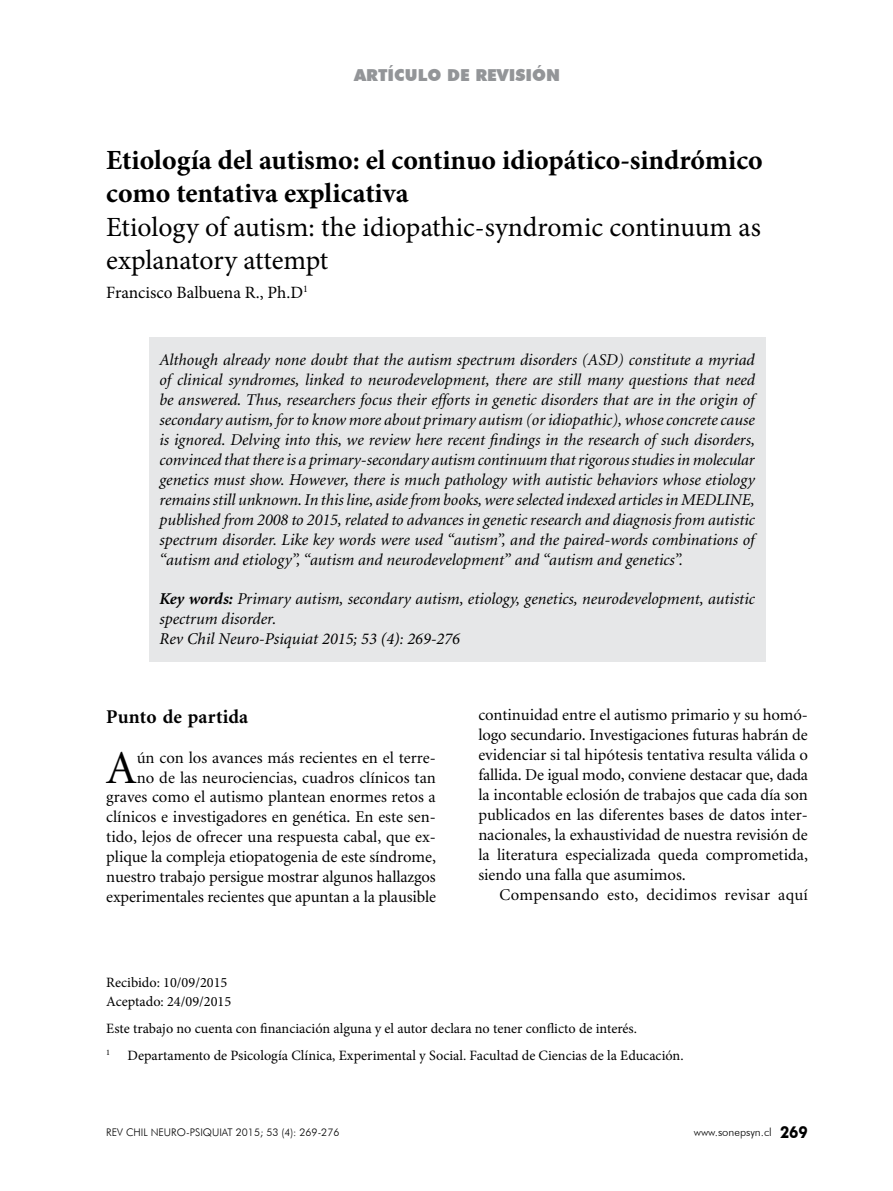
<style>
.page{position:relative;width:893px;height:1191px;background:#fff}
.page>*{position:absolute;margin:0;border:0;box-sizing:border-box;transform-origin:0 0}
.t1{font:47.25px "Minion";color:#000}
.t2{font:700 27.75px/33.3px "Minion Pro";color:#000}
.t3{font:27.75px/33.3px "Minion Pro";color:#000}
.t4{font:700 19.5px "Minion";letter-spacing:.005em;color:#000}
.t5{font:17.25px "Minion Pro";color:#000}
.t6{font:italic 16.5px/20px "Minion";color:#000;text-align:justify}
.t7{font:16.5px/20px "Minion";color:#000;text-align:right}
.t8{font:italic 16.5px "Minion Pro";color:#000}
.t9{font:900 16.5px "Futura BT";color:#939598}
.t10{font:14.25px/18px "Minion Pro";color:#000}
.t11{font:300 11.25px "Futura BT";color:#000}
.t12{font:300 10.5px "Futura BT";color:#000}
.s1{font-weight:700}
.s2{font-weight:700;font-size:16.5px}
</style>
<div class="page">
<div style="left:149px;top:337px;width:616px;height:324px;background:#e6e7e8"></div>
<p class="t9" style="left:354px;top:65px;width:207px">ARTÍCULO DE REVISIÓN</p>
<h2 class="t2" style="left:106px;top:143px;width:658px">Etiología del autismo: el continuo idiopático-sindrómico como tentativa explicativa</h2>
<h2 class="t3" style="left:106px;top:210px;width:656px">Etiology of autism: the idiopathic-syndromic continuum as explanatory attempt</h2>
<p class="t5" style="left:106px;top:281px;width:203px">Francisco Balbuena R., Ph.D<sup>1</sup></p>
<p class="t6" style="left:159px;top:350px;width:597px">Although already none doubt that the autism spectrum disorders (ASD) constitute a myriad of clinical syndromes, linked to neurodevelopment, there are still many questions that need be answered. Thus, researchers focus their efforts in genetic disorders that are in the origin of secondary autism, for to know more about primary autism (or idiopathic), whose concrete cause is ignored. Delving into this, we review here recent findings in the research of such disorders, convinced that there is a primary-secondary autism continuum that rigorous studies in molecular genetics must show. However, there is much pathology with autistic behaviors whose etiology remains still unknown. In this line, aside from books, were selected indexed articles in MEDLINE, published from 2008 to 2015, related to advances in genetic research and diagnosis from autistic spectrum disorder. Like key words were used “autism”, and the paired-words combinations of “autism and etiology”, “autism and neurodevelopment” and “autism and genetics”.</p>
<p class="t6" style="left:159px;top:590px;width:597px"><span class="s1">Key words:</span> Primary autism, secondary autism, etiology, genetics, neurodevelopment, autistic spectrum disorder.</p>
<p class="t8" style="left:159px;top:627px;width:302px">Rev Chil Neuro-Psiquiat 2015; 53 (4): 269-276</p>
<p class="t4" style="left:106px;top:706px;width:143px">Punto de partida</p>
<h1 class="t1" style="left:106px;top:744px;width:32px">A</h1>
<p class="t7" style="left:106px;top:748px;width:331px">ún con los avances más recientes en el terre-<br>no de las neurociencias, cuadros clínicos tan graves como el autismo plantean enormes retos a clínicos e investigadores en genética. En este sen&shy;tido, lejos de ofrecer una respuesta cabal, que ex&shy;plique la compleja etiopatogenia de este síndrome, nuestro trabajo persigue mostrar algunos hallazgos experimentales recientes que apuntan a la plausible</p>
<p class="t7" style="left:478px;top:705px;width:331px;text-align:justify">continuidad entre el autismo primario y su homó&shy;logo secundario. Investigaciones futuras habrán de evidenciar si tal hipótesis tentativa resulta válida o fallida. De igual modo, conviene destacar que, dada la incontable eclosión de trabajos que cada día son publicados en las diferentes bases de datos inter&shy;nacionales, la exhaustividad de nuestra revisión de la literatura especializada queda comprometida, siendo una falla que asumimos.</p>
<p class="t7" style="left:500px;top:885px;width:310px">Compensando esto, decidimos revisar aquí</p>
<p class="t10" style="left:106px;top:974px;width:126px">Recibido: 10/09/2015<br>Aceptado: 24/09/2015</p>
<p class="t10" style="left:106px;top:1014px;width:579px;line-height:27px">Este trabajo no cuenta con financiación alguna y el autor declara no tener conflicto de interés.<br><sup>1</sup> Departamento de Psicología Clínica, Experimental y Social. Facultad de Ciencias de la Educación.</p>
<p class="t12" style="left:106px;top:1125px;width:235px">REV CHIL NEURO-PSIQUIAT 2015; 53 (4): 269-276</p>
<p class="t11" style="left:694px;top:1125px;width:116px">www.sonepsyn.cl <span class="s2">269</span></p>
</div>
